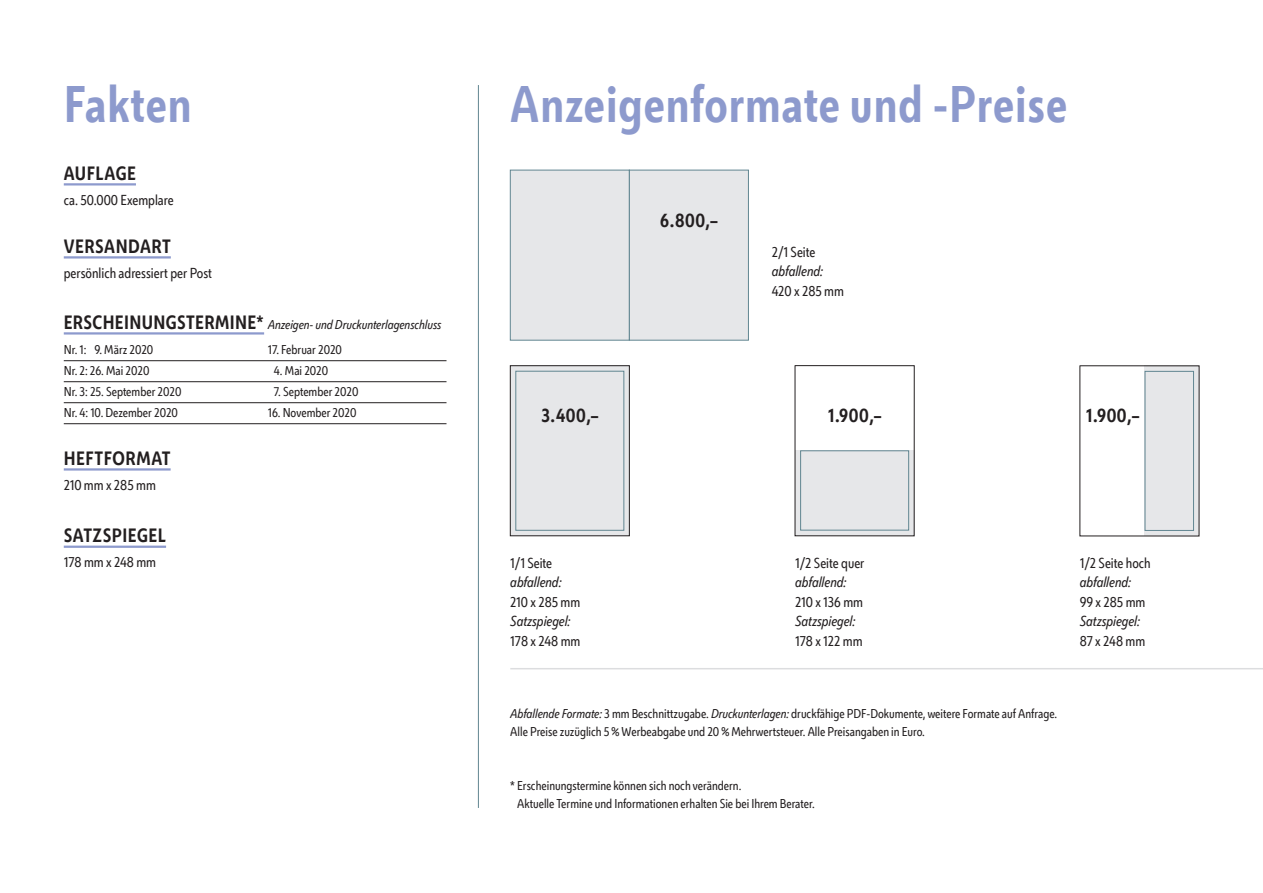
<style>
.page{position:relative;width:1263px;height:893px;background:#fff}
.page>*{position:absolute;margin:0;border:0;box-sizing:border-box;transform-origin:0 0}
.t1{font:700 48px "Wiener Melange Cd";letter-spacing:.02em;color:#8d9acd}
.t2{font:700 18px "Wiener Melange Cd";letter-spacing:.03em;color:#231f20}
.t3{font:13.5px "Wiener Melange Cd";color:#231f20}
.t4{font:italic 13.5px "Wiener Melange Cd";color:#231f20}
.t5{font:12px/18px "Wiener Melange Cd";color:#231f20}
.t6{font:italic 12px/25.2px "Wiener Melange Cd";color:#231f20}
.s1{font-weight:700;font-style:normal;font-size:18px}
.s2{font-style:normal}
.s3{font-style:italic}
.s4{color:#fff}
</style>
<div class="page">
<hr style="left:64px;top:183px;width:72px;height:2px;background:#8d9acd">
<hr style="left:64px;top:256px;width:107px;height:3px;background:#8d9acd">
<hr style="left:64px;top:332px;width:200px;height:3px;background:#8d9acd">
<hr style="left:64px;top:360px;width:382px;height:1px;background:#231f20">
<hr style="left:64px;top:381px;width:382px;height:1px;background:#231f20">
<hr style="left:64px;top:402px;width:382px;height:1px;background:#231f20">
<hr style="left:64px;top:423px;width:382px;height:1px;background:#231f20">
<hr style="left:64px;top:468px;width:107px;height:3px;background:#8d9acd">
<hr style="left:64px;top:546px;width:102px;height:2px;background:#8d9acd">
<hr style="left:510px;top:668px;width:753px;height:1px;background:#dcdddf">
<div style="left:510px;top:366px;width:119px;height:170px;background:#e6e7e9"></div>
<div style="left:510px;top:366px;width:119px;height:170px;border:1px solid #231f20"></div>
<div style="left:516px;top:371px;width:108px;height:159px;border:1px solid #618691"></div>
<div style="left:510px;top:170px;width:119px;height:170px;background:#e6e7e9;border:1px solid #618691"></div>
<div style="left:629px;top:170px;width:119px;height:170px;background:#e6e7e9;border:1px solid #618691"></div>
<hr style="left:478px;top:85px;width:1px;height:723px;background:#618691">
<svg style="left:795px;top:365px;width:119px;height:171px"></svg>
<svg style="left:1080px;top:366px;width:119px;height:170px"></svg>
<h1 class="t1" style="left:64px;top:74px;width:129px">Fakten</h1>
<h1 class="t1" style="left:510px;top:74px;width:558px">Anzeigenformate und -Preise</h1>
<h2 class="t2" style="left:64px;top:162px;width:74px">AUFLAGE</h2>
<p class="t3" style="left:64px;top:191px;width:111px">ca. 50.000 Exemplare</p>
<h2 class="t2" style="left:64px;top:235px;width:109px">VERSANDART</h2>
<p class="t3" style="left:64px;top:264px;width:150px">persönlich adressiert per Post</p>
<p class="t6" style="left:64px;top:312px;width:379px"><span class="s1">ERSCHEINUNGSTERMINE*</span> Anzeigen- und Druckunterlagenschluss<br><span class="s2">Nr. 1: 9. März 2020</span></p>
<p class="t5" style="left:268px;top:341px;width:76px">17. Februar 2020</p>
<p class="t5" style="left:64px;top:362px;width:87px">Nr. 2: 26. Mai 2020</p>
<p class="t5" style="left:274px;top:362px;width:56px">4. Mai 2020</p>
<p class="t5" style="left:64px;top:383px;width:119px">Nr. 3: 25. September 2020</p>
<p class="t5" style="left:274px;top:383px;width:86px">7. September 2020</p>
<p class="t5" style="left:64px;top:404px;width:116px">Nr. 4: 10. Dezember 2020</p>
<p class="t5" style="left:268px;top:404px;width:90px">16. November 2020</p>
<h2 class="t2" style="left:64px;top:447px;width:108px">HEFTFORMAT</h2>
<p class="t3" style="left:64px;top:476px;width:94px">210 mm x 285 mm</p>
<h2 class="t2" style="left:64px;top:524px;width:104px">SATZSPIEGEL</h2>
<p class="t3" style="left:64px;top:554px;width:94px">178 mm x 248 mm</p>
<h2 class="t2" style="left:541px;top:404px;width:58px">3.400,–</h2>
<p class="t3" style="left:510px;top:554px;width:43px">1/1 Seite</p>
<p class="t4" style="left:510px;top:573px;width:53px">abfallend:</p>
<p class="t3" style="left:510px;top:593px;width:72px">210 x 285 mm</p>
<p class="t4" style="left:510px;top:612px;width:62px">Satzspiegel:</p>
<p class="t3" style="left:510px;top:632px;width:72px">178 x 248 mm</p>
<h2 class="t2" style="left:660px;top:208px;width:59px">6.800,–</h2>
<p class="t3" style="left:772px;top:243px;width:45px">2/1 Seite</p>
<p class="t4" style="left:772px;top:263px;width:53px">abfallend:</p>
<p class="t3" style="left:772px;top:282px;width:74px">420 x 285 mm</p>
<h2 class="t2" style="left:828px;top:404px;width:55px">1.900,–</h2>
<p class="t3" style="left:795px;top:554px;width:71px">1/2 Seite quer</p>
<p class="t4" style="left:795px;top:573px;width:53px">abfallend:</p>
<p class="t3" style="left:795px;top:593px;width:69px">210 x 136 mm</p>
<p class="t4" style="left:795px;top:612px;width:62px">Satzspiegel:</p>
<p class="t3" style="left:795px;top:632px;width:69px">178 x 122 mm</p>
<h2 class="t2" style="left:1086px;top:404px;width:55px">1.900,–</h2>
<p class="t3" style="left:1080px;top:554px;width:72px">1/2 Seite hoch</p>
<p class="t4" style="left:1080px;top:573px;width:53px">abfallend:</p>
<p class="t3" style="left:1080px;top:593px;width:67px">99 x 285 mm</p>
<p class="t4" style="left:1080px;top:612px;width:62px">Satzspiegel:</p>
<p class="t3" style="left:1080px;top:632px;width:67px">87 x 248 mm</p>
<p class="t5" style="left:510px;top:705px;width:548px"><span class="s3">Abfallende Formate:</span> 3 mm Beschnittzugabe. <span class="s3">Druckunterlagen:</span> druckfähige PDF-Dokumente, weitere Formate auf Anfrage.<br>Alle Preise zuzüglich 5 % Werbeabgabe und 20 % Mehrwertsteuer. Alle Preisangaben in Euro.</p>
<p class="t5" style="left:510px;top:777px;width:306px">* Erscheinungstermine können sich noch verändern.<br><span class="s4">*</span> Aktuelle Termine und Informationen erhalten Sie bei Ihrem Berater.</p>
</div>
